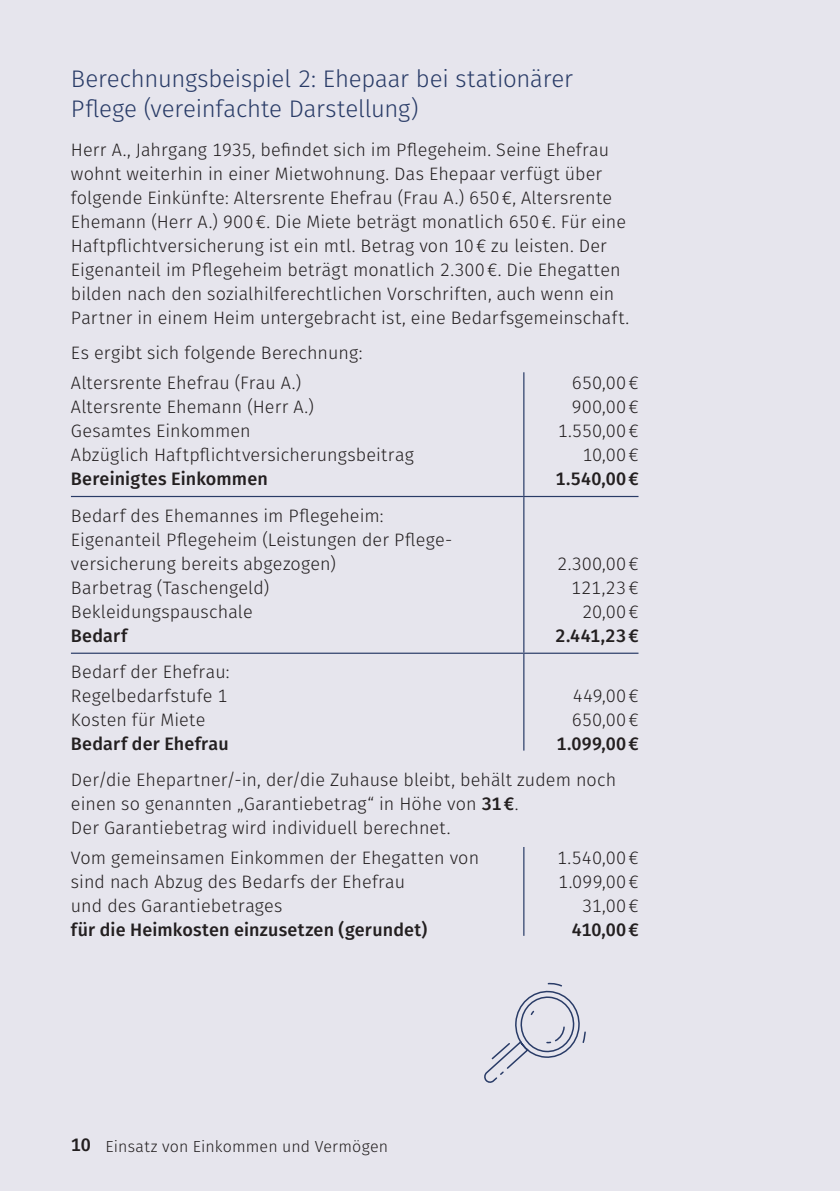
<style>
.page{position:relative;width:840px;height:1191px;background:#fff}
.page>*{position:absolute;margin:0;border:0;box-sizing:border-box;transform-origin:0 0}
.t1{font:300 24px/30px "Fira Sans";letter-spacing:-.01em;color:#293b67}
.t2{font:300 18px/24px "Fira Sans";letter-spacing:.005em;color:#231f20}
.t3{font:500 18px "Fira Sans";letter-spacing:.01em;color:#231f20}
.t4{font:300 16px "Fira Sans";letter-spacing:.01em;color:#231f20}
.s1{font-weight:500}
.s2{font-weight:500;font-size:18px}
</style>
<div class="page">
<div style="left:0;top:0;width:839px;height:1191px;background:#e6e5ed"></div>
<hr style="left:523px;top:372px;width:1px;height:124px;background:#293b67">
<hr style="left:71px;top:496px;width:452px;height:1px;background:#293b67">
<hr style="left:523px;top:496px;width:115px;height:1px;background:#293b67">
<hr style="left:523px;top:497px;width:1px;height:155px;background:#293b67">
<hr style="left:71px;top:652px;width:452px;height:2px;background:#293b67">
<hr style="left:523px;top:652px;width:115px;height:2px;background:#293b67">
<hr style="left:523px;top:654px;width:1px;height:96px;background:#293b67">
<hr style="left:523px;top:847px;width:1px;height:88px;background:#293b67">
<svg style="left:484px;top:982px;width:102px;height:101px"></svg>
<h1 class="t1" style="left:71px;top:64px;width:503px">Berechnungsbeispiel 2: Ehepaar bei stationärer<br>Pflege (vereinfachte Darstellung)</h1>
<p class="t2" style="left:71px;top:137px;width:559px">Herr A., Jahrgang 1935, befindet sich im Pflegeheim. Seine Ehefrau wohnt weiterhin in einer Mietwohnung. Das Ehepaar verfügt über folgende Einkünfte: Altersrente Ehefrau (Frau A.) 650€, Altersrente Ehemann (Herr A.) 900€. Die Miete beträgt monatlich 650€. Für eine Haftpflichtversicherung ist ein mtl. Betrag von 10€ zu leisten. Der Eigenanteil im Pflegeheim beträgt monatlich 2.300€. Die Ehegatten bilden nach den sozialhilferechtlichen Vorschriften, auch wenn ein Partner in einem Heim untergebracht ist, eine Bedarfsgemeinschaft.</p>
<p class="t2" style="left:71px;top:338px;width:293px;line-height:29.8px">Es ergibt sich folgende Berechnung:<br>Altersrente Ehefrau (Frau A.)</p>
<p class="t2" style="left:71px;top:395px;width:344px">Altersrente Ehemann (Herr A.)<br>Gesamtes Einkommen<br>Abzüglich Haftpflichtversicherungsbeitrag</p>
<p class="t3" style="left:71px;top:464px;width:198px">Bereinigtes Einkommen</p>
<p class="t2" style="left:557px;top:371px;width:82px;text-align:right">650,00€<br>900,00€<br>1.550,00€<br>10,00€</p>
<p class="t3" style="left:555px;top:464px;width:84px">1.540,00€</p>
<p class="t2" style="left:71px;top:503px;width:382px">Bedarf des Ehemannes im Pflegeheim:<br>Eigenanteil Pflegeheim (Leistungen der Pflege&shy;versicherung bereits abgezogen)<br>Barbetrag (Taschengeld)<br>Bekleidungspauschale</p>
<p class="t3" style="left:71px;top:621px;width:58px">Bedarf</p>
<p class="t2" style="left:557px;top:551px;width:83px;text-align:right">2.300,00€<br>121,23€<br>20,00€</p>
<p class="t3" style="left:555px;top:621px;width:84px">2.441,23€</p>
<p class="t2" style="left:71px;top:660px;width:160px;text-align:justify">Bedarf der Ehefrau:<br>Regelbedarfstufe 1<br>Kosten für Miete</p>
<p class="t3" style="left:71px;top:730px;width:159px">Bedarf der Ehefrau</p>
<p class="t2" style="left:571px;top:684px;width:68px">449,00€<br>650,00€</p>
<p class="t3" style="left:556px;top:729px;width:83px">1.099,00€</p>
<p class="t2" style="left:71px;top:767px;width:546px">Der/die Ehepartner/-in, der/die Zuhause bleibt, behält zudem noch einen so genannten „Garantiebetrag“ in Höhe von <span class="s1">31€</span>.<br>Der Garantiebetrag wird individuell berechnet.</p>
<p class="t2" style="left:71px;top:845px;width:409px">Vom gemeinsamen Einkommen der Ehegatten von sind nach Abzug des Bedarfs der Ehefrau<br>und des Garantiebetrages</p>
<p class="t3" style="left:71px;top:915px;width:357px">für die Heimkosten einzusetzen (gerundet)</p>
<p class="t2" style="left:557px;top:845px;width:83px;text-align:right">1.540,00€<br>1.099,00€<br>31,00€</p>
<p class="t3" style="left:571px;top:915px;width:68px">410,00€</p>
<p class="t4" style="left:71px;top:1135px;width:318px"><span class="s2">10</span> Einsatz von Einkommen und Vermögen</p>
</div>
